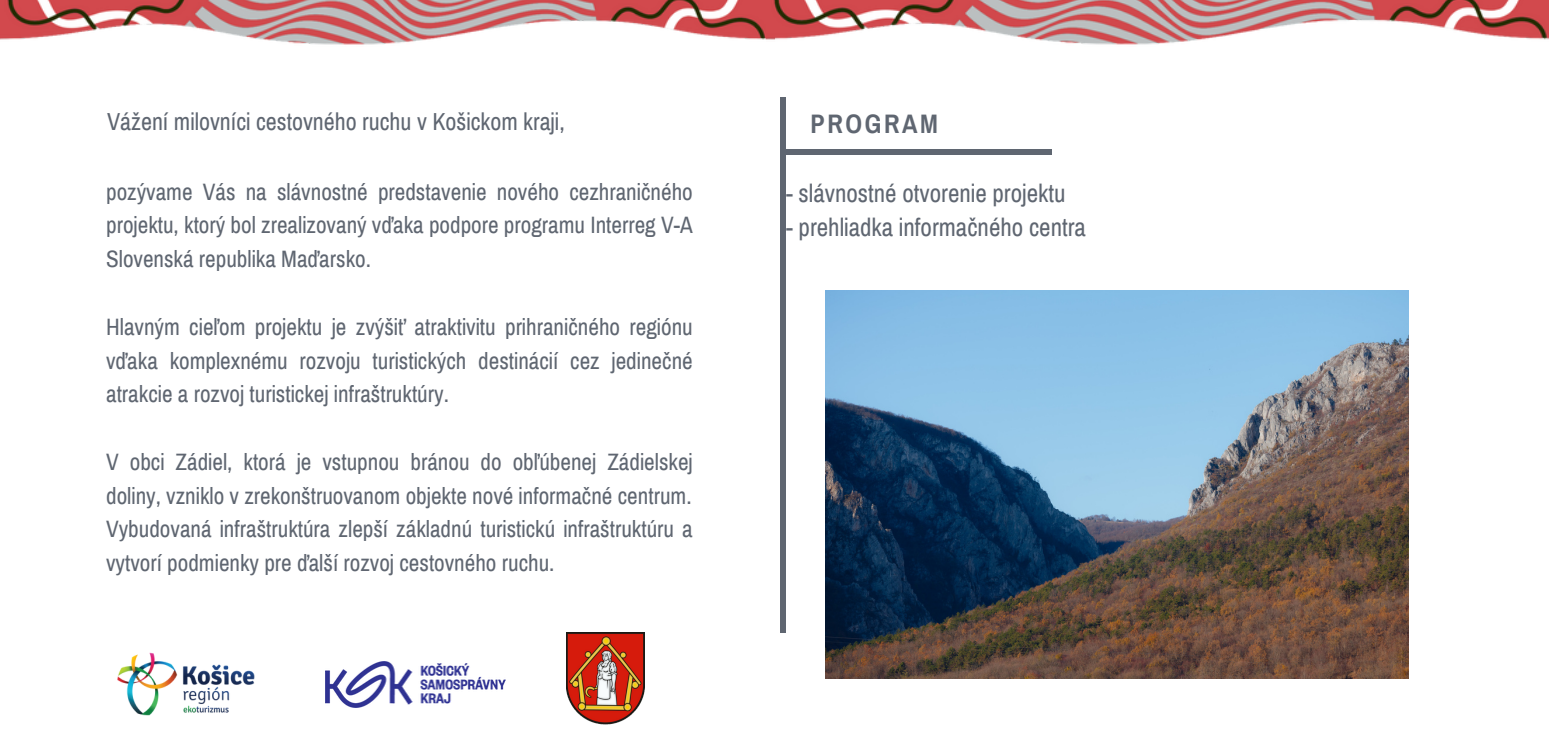
<style>
.page{position:relative;width:1549px;height:730px;background:#fff}
.page>*{position:absolute;margin:0;border:0;box-sizing:border-box;transform-origin:0 0}
.t1{font:700 26px "Archivo Narrow";letter-spacing:.1em;color:#5f6671}
.t2{font:25px "Archivo Narrow";color:#5f6671}
.t3{font:24px "Archivo Narrow";color:#5f6671}
.t4{font:23.25px/33.8px "Archivo Narrow";color:#5f6671;text-align:justify}
</style>
<div class="page">
<div style="left:780px;top:97px;width:6px;height:535px;background:#5f6671"></div>
<div style="left:786px;top:149px;width:265px;height:6px;background:#5f6671"></div>
<img style="left:117px;top:652px;width:138px;height:64px">
<img style="left:326px;top:661px;width:180px;height:46px">
<img style="left:825px;top:290px;width:583px;height:388px">
<img style="left:0;top:0;width:766px;height:45px">
<img style="left:766px;top:0;width:783px;height:45px">
<img style="left:566px;top:632px;width:79px;height:92px">
<p class="t3" style="left:107px;top:108px;width:459px">Vážení milovníci cestovného ruchu v Košickom kraji,</p>
<p class="t4" style="left:106px;top:175px;width:588px">pozývame Vás na slávnostné predstavenie nového cezhraničného projektu, ktorý bol zrealizovaný vďaka podpore programu Interreg V-A Slovenská republika Maďarsko.</p>
<p class="t4" style="left:106px;top:310px;width:588px">Hlavným cieľom projektu je zvýšiť atraktivitu prihraničného regiónu vďaka komplexnému rozvoju turistických destinácií cez jedinečné atrakcie a rozvoj turistickej infraštruktúry.</p>
<p class="t4" style="left:106px;top:445px;width:588px">V obci Zádiel, ktorá je vstupnou bránou do obľúbenej Zádielskej doliny, vzniklo v zrekonštruovanom objekte nové informačné centrum.</p>
<p class="t4" style="left:106px;top:512px;width:588px">Vybudovaná infraštruktúra zlepší základnú turistickú infraštruktúru a vytvorí podmienky pre ďalší rozvoj cestovného ruchu.</p>
<p class="t1" style="left:810px;top:110px;width:129px">PROGRAM</p>
<p class="t2" style="left:786px;top:180px;width:281px">- slávnostné otvorenie projektu</p>
<p class="t2" style="left:786px;top:213px;width:301px">- prehliadka informačného centra</p>
</div>
